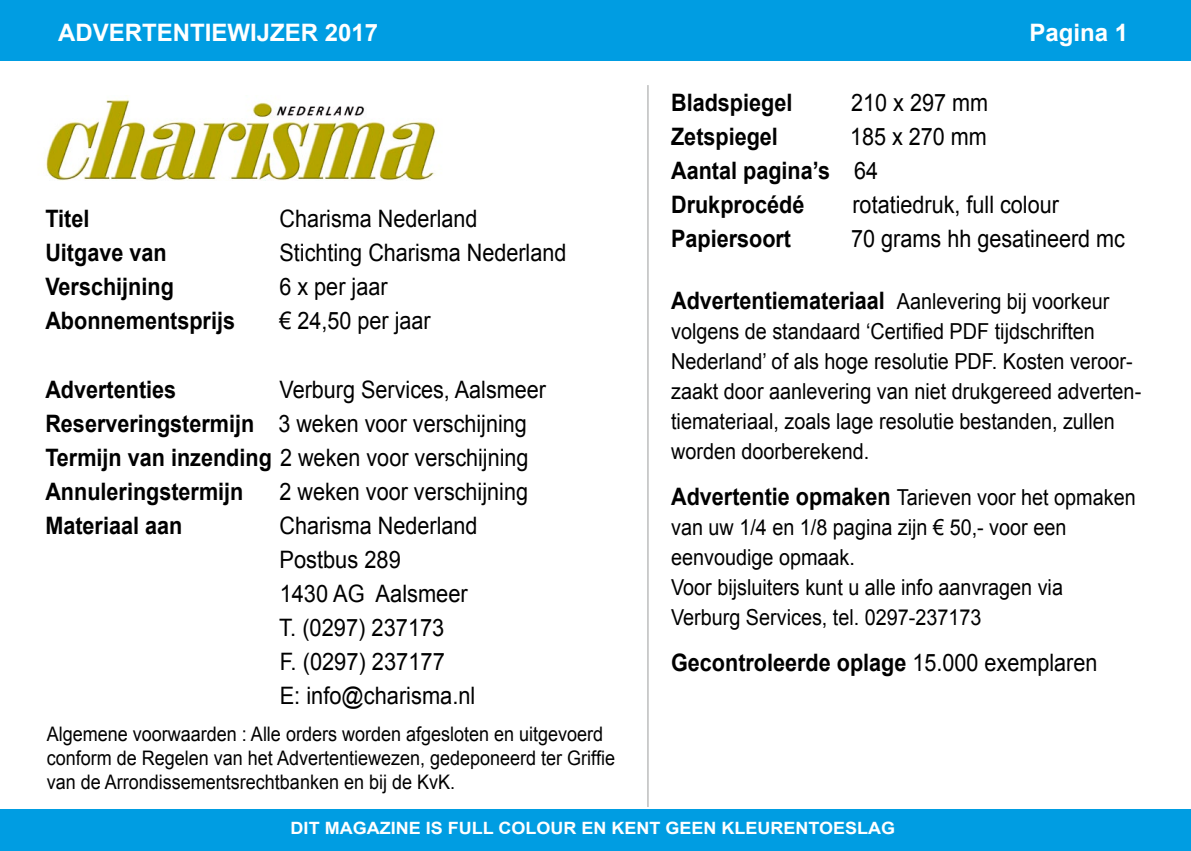
<style>
.page{position:relative;width:1191px;height:851px;background:#fff}
.page>*{position:absolute;margin:0;border:0;box-sizing:border-box;transform-origin:0 0}
.t1{font:24px/34px "Arial";color:#000;scale:.9 1}
.t2{font:700 24px/34px "Arial";color:#000;scale:.9 1}
.t3{font:700 24px "Arial";color:#fff}
.t4{font:22px/30px "Arial";color:#000;scale:.9 1}
.t5{font:20px/24px "Arial";color:#000;scale:.9 1}
.t6{font:700 17px "Arial";color:#fff;scale:1.06 1}
.s1{font-weight:700}
.s2{font-weight:400}
.s3{font-weight:700;font-size:24px}
</style>
<div class="page">
<hr style="left:647px;top:85px;width:1px;height:721px;background:#9b9c9c">
<div style="left:0;top:0;width:1191px;height:61px;background:#009de2"></div>
<div style="left:0;top:809px;width:1191px;height:41px;background:#009de2"></div>
<img style="left:46px;top:95px;width:390px;height:86px">
<p class="t3" style="left:58px;top:16px;width:322px">ADVERTENTIEWIJZER 2017</p>
<p class="t3" style="left:1029px;top:16px;width:100px">Pagina 1</p>
<p class="t2" style="left:45px;top:203px;width:50px">Titel</p>
<p class="t1" style="left:279px;top:202px;width:222px">Charisma Nederland</p>
<p class="t2" style="left:45px;top:237px;width:136px">Uitgave van</p>
<p class="t1" style="left:279px;top:236px;width:320px">Stichting Charisma Nederland</p>
<p class="t2" style="left:45px;top:271px;width:144px">Verschijning</p>
<p class="t1" style="left:279px;top:270px;width:122px">6 x per jaar</p>
<p class="t2" style="left:45px;top:305px;width:212px">Abonnementsprijs</p>
<p class="t1" style="left:279px;top:304px;width:170px">€ 24,50 per jaar</p>
<p class="t1" style="left:45px;top:372px;width:558px;text-indent:234px">Verburg Services, Aalsmeer<br><span class="s1">Reserveringstermijn</span> 3 weken voor verschijning</p>
<p class="t1" style="left:45px;top:440px;width:538px"><span class="s1">Termijn van inzending</span> 2 weken voor verschijning</p>
<p class="t2" style="left:45px;top:475px;width:222px">Annuleringstermijn</p>
<p class="t1" style="left:279px;top:474px;width:278px">2 weken voor verschijning</p>
<p class="t2" style="left:45px;top:509px;width:154px">Materiaal aan</p>
<p class="t1" style="left:279px;top:508px;width:222px">Charisma Nederland<br>Postbus 289<br>1430 AG Aalsmeer<br>T. (0297) 237173<br>F. (0297) 237177<br>E: info@charisma.nl</p>
<p class="t2" style="left:45px;top:373px;width:147px">Advertenties</p>
<p class="t5" style="left:47px;top:721px;width:633px">Algemene voorwaarden : Alle orders worden afgesloten en uitgevoerd conform de Regelen van het Advertentiewezen, gedeponeerd ter Griffie van de Arrondissementsrechtbanken en bij de KvK.</p>
<p class="t2" style="left:671px;top:86px;width:136px">Bladspiegel</p>
<p class="t1" style="left:851px;top:86px;width:154px">210 x 297 mm</p>
<p class="t2" style="left:671px;top:120px;width:120px">Zetspiegel</p>
<p class="t2" style="left:671px;top:120px;width:352px;text-indent:179px"><span class="s2">185 x 270 mm<br></span>Aantal pagina’s <span class="s2">64<br></span>Drukprocédé</p>
<p class="t1" style="left:852px;top:188px;width:231px">rotatiedruk, full colour</p>
<p class="t2" style="left:671px;top:222px;width:135px">Papiersoort</p>
<p class="t1" style="left:851px;top:222px;width:306px">70 grams hh gesatineerd mc</p>
<p class="t4" style="left:671px;top:287px;width:524px"><span class="s3">Advertentiemateriaal</span> Aanlevering bij voorkeur volgens de standaard ‘Certified PDF tijdschriften Nederland’ of als hoge resolutie PDF. Kosten veroor&shy;zaakt door aanlevering van niet drukgereed adverten&shy;tiemateriaal, zoals lage resolutie bestanden, zullen worden doorberekend.</p>
<p class="t4" style="left:671px;top:483px;width:518px"><span class="s3">Advertentie opmaken</span> Tarieven voor het opmaken van uw 1/4 en 1/8 pagina zijn € 50,- voor een</p>
<p class="t4" style="left:671px;top:543px;width:437px">eenvoudige opmaak.<br>Voor bijsluiters kunt u alle info aanvragen via</p>
<p class="t4" style="left:671px;top:603px;width:346px">Verburg Services, tel. 0297-237173</p>
<p class="t2" style="left:671px;top:646px;width:475px">Gecontroleerde oplage <span class="s2">15.000 exemplaren</span></p>
<p class="t6" style="left:291px;top:816px;width:572px">DIT MAGAZINE IS FULL COLOUR EN KENT GEEN KLEURENTOESLAG</p>
</div>
